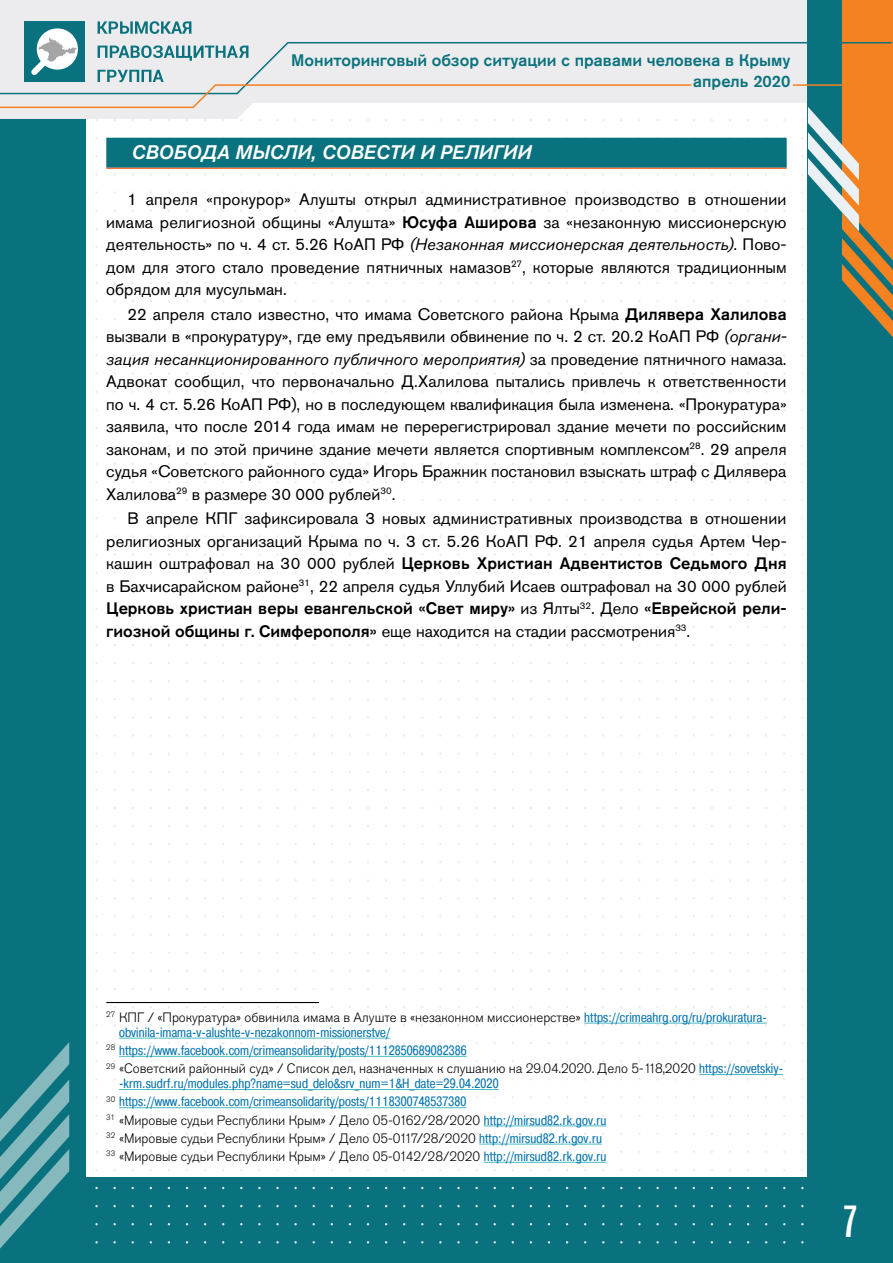
<style>
.page{position:relative;width:893px;height:1263px;background:#fff}
.page>*{position:absolute;margin:0;border:0;box-sizing:border-box;transform-origin:0 0}
.t1{font:500 condensed 45px "Akzidenz Grotesk Pro";color:#fff}
.t2{font:italic 500 19.5px "Akzidenz Grotesk Pro";letter-spacing:.01em;color:#fff}
.t3{font:16.5px/22.5px "Akzidenz Grotesk Pro";color:#000;text-align:justify}
.t4{font:500 16.5px/20.7px "Akzidenz Grotesk Pro";color:#0a727e;text-align:right}
.t5{font:300 13.5px/18.1px "Akzidenz Grotesk Pro";color:#000}
.t6{font:13.5px/18.1px "Pragmatica Cond C";letter-spacing:.01em;color:#0976ae}
.s1{font-weight:500}
.s2{font-style:italic}
.s3{font-family:"Pragmatica Cond C";font-weight:400;color:#0976ae}
</style>
<div class="page">
<div style="left:0;top:1178px;width:893px;height:85px;background:#0a727e"></div>
<div style="left:0;top:0;width:85px;height:1263px;background:#0a727e"></div>
<svg style="left:0;top:0;width:808px;height:119px;fill:#ececee"></svg>
<div style="left:808px;top:0;width:85px;height:1263px;background:#0a727e"></div>
<svg style="left:842px;top:0;width:51px;height:338px"></svg>
<svg style="left:801px;top:101px;width:58px;height:130px"></svg>
<svg style="left:0;top:1042px;width:69px;height:206px"></svg>
<div style="left:24px;top:21px;width:61px;height:61px;background:#0a727e"></div>
<svg style="left:38px;top:28px;width:39px;height:13px"></svg>
<svg style="left:98px;top:21px;width:20px;height:13px"></svg>
<svg style="left:120px;top:21px;width:13px;height:13px"></svg>
<svg style="left:135px;top:21px;width:24px;height:13px"></svg>
<svg style="left:161px;top:21px;width:10px;height:13px"></svg>
<svg style="left:171px;top:21px;width:20px;height:13px"></svg>
<svg style="left:0;top:41px;width:893px;height:54px;background:#cdd4d0"></svg>
<svg style="left:0;top:83px;width:693px;height:26px"></svg>
<hr style="left:793px;top:84px;width:100px;height:2px;background:#f48220">
<div style="left:106px;top:138px;width:681px;height:30px;background:#0a727e"></div>
<hr style="left:106px;top:168px;width:681px;height:1px;background:#f15a22">
<hr style="left:106px;top:1002px;width:213px;height:1px;background:#000">
<hr style="left:584px;top:1023px;width:183px;height:1px;background:#4bb9c2">
<hr style="left:119px;top:1038px;width:271px;height:1px;background:#4bb9c2">
<hr style="left:119px;top:1056px;width:348px;height:1px;background:#4bb9c2">
<hr style="left:699px;top:1074px;width:84px;height:1px;background:#4bb9c2">
<hr style="left:119px;top:1089px;width:379px;height:1px;background:#4bb9c2">
<hr style="left:119px;top:1107px;width:347px;height:1px;background:#4bb9c2">
<hr style="left:484px;top:1125px;width:122px;height:1px;background:#4bb9c2">
<hr style="left:479px;top:1144px;width:123px;height:1px;background:#4bb9c2">
<hr style="left:484px;top:1162px;width:122px;height:1px;background:#4bb9c2">
<p class="t4" style="left:291px;top:49px;width:501px">Мониторинговый обзор ситуации с правами человека в Крыму апрель 2020</p>
<p class="t2" style="left:132px;top:140px;width:401px">СВОБОДА МЫСЛИ, СОВЕСТИ И РЕЛИГИИ</p>
<p class="t3" style="left:106px;top:188px;width:682px;text-indent:21px">1 апреля «прокурор» Алушты открыл административное производство в отношении имама религиозной общины «Алушта» <span class="s1">Юсуфа Аширова</span> за «незаконную миссионерскую деятельность» по ч. 4 ст. 5.26 КоАП РФ <span class="s2">(Незаконная миссионерская деятельность)</span>. Пово&shy;дом для этого стало проведение пятничных намазов<sup>27</sup>, которые являются традиционным обрядом для мусульман.</p>
<p class="t3" style="left:106px;top:303px;width:682px;text-indent:21px">22 апреля стало известно, что имама Советского района Крыма <span class="s1">Дилявера Халилова </span>вызвали в «прокуратуру», где ему предъявили обвинение по ч. 2 ст. 20.2 КоАП РФ <span class="s2">(органи&shy;зация несанкционированного публичного мероприятия)</span> за проведение пятничного намаза.<br>Адвокат сообщил, что первоначально Д.Халилова пытались привлечь к ответственности по ч. 4 ст. 5.26 КоАП РФ), но в последующем квалификация была изменена. «Прокуратура» заявила, что после 2014 года имам не перерегистрировал здание мечети по российским законам, и по этой причине здание мечети является спортивным комплексом<sup>28</sup>. 29 апреля судья «Советского районного суда» Игорь Бражник постановил взыскать штраф с Дилявера Халилова<sup>29</sup> в размере 30 000 рублей<sup>30</sup>.</p>
<p class="t3" style="left:106px;top:507px;width:682px;text-indent:21px">В апреле КПГ зафиксировала 3 новых административных производства в отношении религиозных организаций Крыма по ч. 3 ст. 5.26 КоАП РФ. 21 апреля судья Артем Чер&shy;кашин оштрафовал на 30 000 рублей <span class="s1">Церковь Христиан Адвентистов Седьмого Дня </span>в Бахчисарайском районе<sup>31</sup>, 22 апреля судья Уллубий Исаев оштрафовал на 30 000 рублей <span class="s1">Церковь христиан веры евангельской «Свет миру»</span> из Ялты<sup>32</sup>. Дело <span class="s1">«Еврейской рели&shy;гиозной общины г. Симферополя»</span> еще находится на стадии рассмотрения<sup>33</sup>.</p>
<p class="t5" style="left:106px;top:1008px;width:662px"><sup>27</sup> КПГ / «Прокуратура» обвинила имама в Алуште в «незаконном миссионерстве» <span class="s3">https://crimeahrg.org/ru/prokuratura-</span></p>
<p class="t6" style="left:106px;top:1023px;width:362px;text-indent:13px">obvinila-imama-v-alushte-v-nezakonnom-missionerstve/<br><sup>28</sup> https://www.facebook.com/crimeansolidarity/posts/1112850689082386</p>
<p class="t5" style="left:106px;top:1059px;width:678px"><sup>29</sup> «Советский районный суд» / Список дел, назначенных к слушанию на 29.04.2020. Дело 5-118,2020 <span class="s3">https://sovetskiy-</span></p>
<p class="t6" style="left:106px;top:1074px;width:394px;text-indent:13px">-krm.sudrf.ru/modules.php?name=sud_delo&amp;srv_num=1&amp;H_date=29.04.2020<br><sup>30</sup> https://www.facebook.com/crimeansolidarity/posts/1118300748537380</p>
<p class="t5" style="left:106px;top:1111px;width:502px"><sup>31</sup> «Мировые судьи Республики Крым» / Дело 05-0162/28/2020 <span class="s3">http://mirsud82.rk.gov.ru<br></span><sup>32</sup> «Мировые судьи Республики Крым» / Дело 05-0117/28/2020 <span class="s3">http://mirsud82.rk.gov.ru<br></span><sup>33</sup> «Мировые судьи Республики Крым» / Дело 05-0142/28/2020 <span class="s3">http://mirsud82.rk.gov.ru</span></p>
<h1 class="t1" style="left:842px;top:1192px;width:17px">7</h1>
</div>
